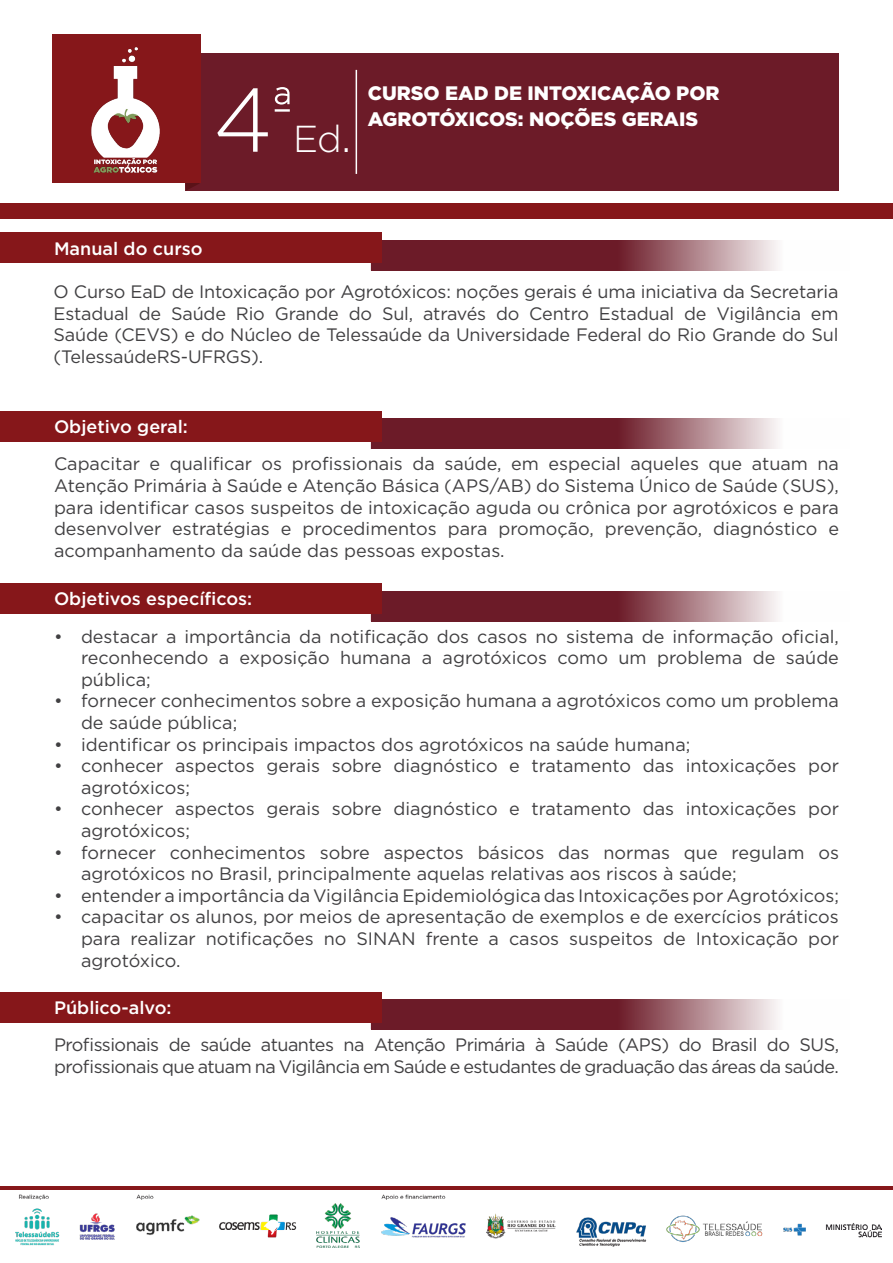
<style>
.page{position:relative;width:893px;height:1263px;background:#fff}
.page>*{position:absolute;margin:0;border:0;box-sizing:border-box;transform-origin:0 0}
.t1{font:300 90px "Gotham";color:#fff}
.t2{font:300 37.5px "Gotham";color:#fff}
.t3{font:900 19.5px "Gotham";color:#fff}
.t4{font:18px/21.6px "Gotham";color:#414042;text-align:justify}
.t5{font:18px/21.6px "Gotham";letter-spacing:-.03em;color:#414042}
.t6{font:500 18px "Gotham";color:#fff}
.s1{font-size:45px}
</style>
<div class="page">
<div style="left:0;top:203px;width:893px;height:15px;background:#86171a"></div>
<hr style="left:0;top:1187px;width:893px;height:3px;background:#86171a">
<div style="left:185px;top:53px;width:654px;height:138px;background:#6c1b28"></div>
<svg style="left:186px;top:183px;width:13px;height:7px"></svg>
<hr style="left:356px;top:70px;width:1px;height:104px;background:#fff">
<div style="left:52px;top:35px;width:149px;height:148px;background:#86171a"></div>
<img style="left:91px;top:47px;width:69px;height:126px">
<img style="left:15px;top:1194px;width:866px;height:53px">
<svg style="left:381px;top:240px;width:397px;height:30px;background:#884651"></svg>
<svg style="left:371px;top:263px;width:10px;height:8px"></svg>
<svg style="left:381px;top:419px;width:397px;height:30px;background:#884651"></svg>
<svg style="left:371px;top:442px;width:10px;height:7px"></svg>
<svg style="left:381px;top:591px;width:397px;height:30px;background:#884651"></svg>
<svg style="left:371px;top:614px;width:10px;height:7px"></svg>
<svg style="left:381px;top:999px;width:397px;height:30px;background:#884651"></svg>
<svg style="left:371px;top:1023px;width:10px;height:6px"></svg>
<div style="left:0;top:232px;width:382px;height:31px;background:#86171a"></div>
<div style="left:0;top:411px;width:382px;height:31px;background:#86171a"></div>
<div style="left:0;top:992px;width:382px;height:31px;background:#86171a"></div>
<div style="left:0;top:583px;width:382px;height:31px;background:#86171a"></div>
<h1 class="t1" style="left:213px;top:63px;width:83px">4<sup>ª</sup></h1>
<h2 class="t2" style="left:293px;top:115px;width:60px">Ed<span class="s1">.</span></h2>
<p class="t3" style="left:368px;top:80px;width:353px">CURSO EAD DE INTOXICAÇÃO POR</p>
<p class="t3" style="left:368px;top:105px;width:332px">AGROTÓXICOS: NOÇÕES GERAIS</p>
<p class="t6" style="left:54px;top:236px;width:150px">Manual do curso</p>
<p class="t4" style="left:54px;top:280px;width:786px">O Curso EaD de Intoxicação por Agrotóxicos: noções gerais é uma iniciativa da Secretaria Estadual de Saúde Rio Grande do Sul, através do Centro Estadual de Vigilância em Saúde (CEVS) e do Núcleo de Telessaúde da Universidade Federal do Rio Grande do Sul (TelessaúdeRS-UFRGS).</p>
<p class="t6" style="left:54px;top:415px;width:135px">Objetivo geral:</p>
<p class="t4" style="left:54px;top:453px;width:786px">Capacitar e qualificar os profissionais da saúde, em especial aqueles que atuam na Atenção Primária à Saúde e Atenção Básica (APS/AB) do Sistema Único de Saúde (SUS), para identificar casos suspeitos de intoxicação aguda ou crônica por agrotóxicos e para desenvolver estratégias e procedimentos para promoção, prevenção, diagnóstico e acompanhamento da saúde das pessoas expostas.</p>
<p class="t6" style="left:54px;top:587px;width:200px">Objetivos específicos:</p>
<p class="t4" style="left:81px;top:625px;width:759px;text-indent:-27px">• destacar a importância da notificação dos casos no sistema de informação oficial, reconhecendo a exposição humana a agrotóxicos como um problema de saúde pública;</p>
<p class="t4" style="left:81px;top:690px;width:759px;text-indent:-27px">• fornecer conhecimentos sobre a exposição humana a agrotóxicos como um problema de saúde pública;</p>
<p class="t4" style="left:54px;top:733px;width:638px">• identificar os principais impactos dos agrotóxicos na saúde humana;</p>
<p class="t4" style="left:81px;top:755px;width:759px;text-indent:-27px">• conhecer aspectos gerais sobre diagnóstico e tratamento das intoxicações por agrotóxicos;</p>
<p class="t4" style="left:81px;top:798px;width:759px;text-indent:-27px">• conhecer aspectos gerais sobre diagnóstico e tratamento das intoxicações por agrotóxicos;</p>
<p class="t4" style="left:81px;top:841px;width:759px;text-indent:-27px">• fornecer conhecimentos sobre aspectos básicos das normas que regulam os agrotóxicos no Brasil, principalmente aquelas relativas aos riscos à saúde;</p>
<p class="t4" style="left:54px;top:884px;width:786px">• entender a importância da Vigilância Epidemiológica das Intoxicações por Agrotóxicos;</p>
<p class="t4" style="left:81px;top:906px;width:759px;text-indent:-27px">• capacitar os alunos, por meios de apresentação de exemplos e de exercícios práticos para realizar notificações no SINAN frente a casos suspeitos de Intoxicação por agrotóxico.</p>
<p class="t6" style="left:54px;top:996px;width:119px">Público-alvo:</p>
<p class="t5" style="left:54px;top:1034px;width:786px">Profissionais de saúde atuantes na Atenção Primária à Saúde (APS) do Brasil do SUS, profissionais que atuam na Vigilância em Saúde e estudantes de graduação das áreas da saúde.</p>
</div>
